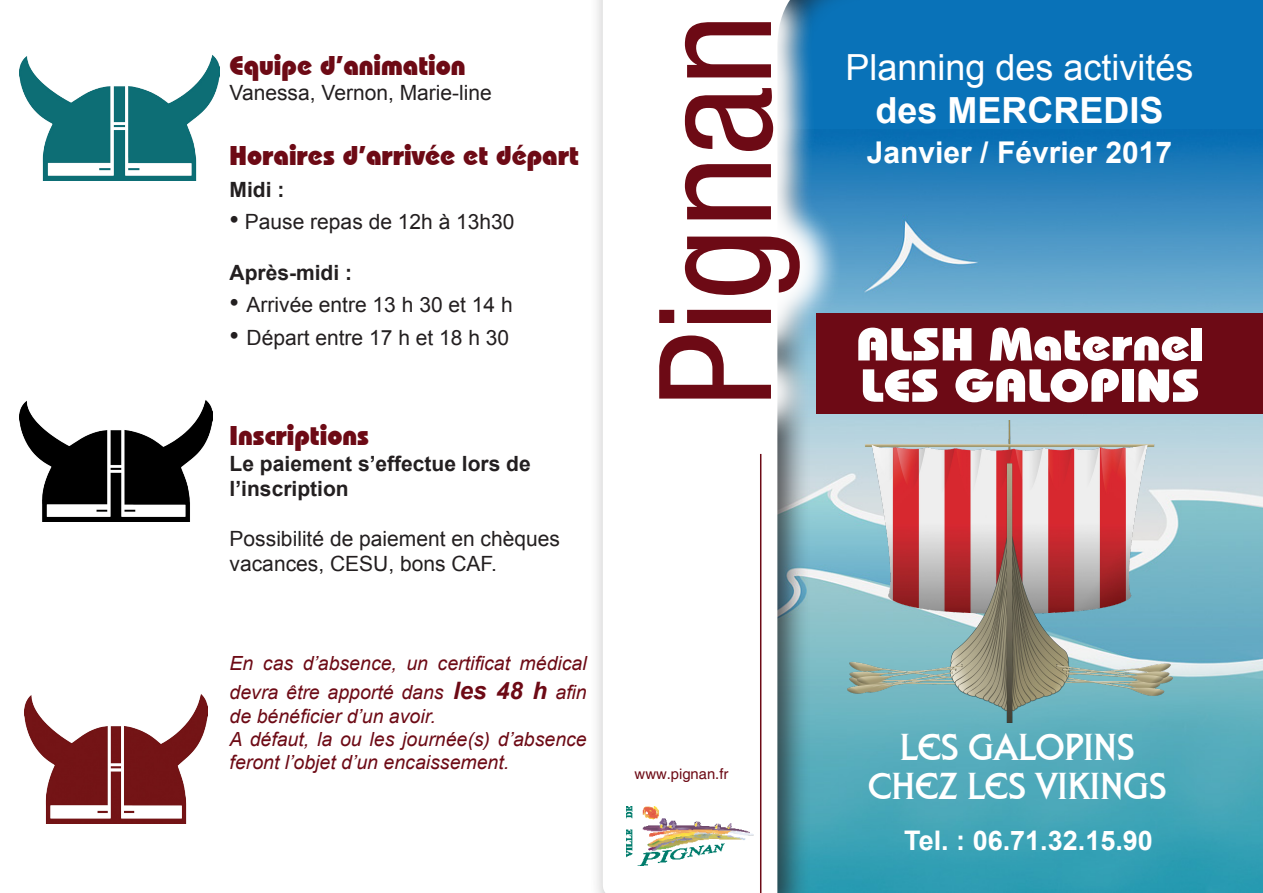
<style>
.page{position:relative;width:1263px;height:893px;background:#fff}
.page>*{position:absolute;margin:0;border:0;box-sizing:border-box;transform-origin:0 0}
.t1{font:800 46.35px/41.2px "Bauhaus IT Cby BT";color:#fff;scale:1.12 1}
.t2{font:39px/39px "Liberty D";color:#fff;text-align:center}
.t3{font:36px "Arial";color:#fff}
.t4{font:700 36px "Arial";color:#fff}
.t5{font:700 30px "Arial";color:#fff}
.t6{font:800 27px "Bauhaus IT Cby BT";color:#6d0a15}
.t7{font:700 27px "Arial";color:#fff}
.t8{font:21px/25.2px "Arial";color:#231f20}
.t9{font:700 21px/25.2px "Arial";color:#231f20}
.t10{font:italic 19.5px/23.4px "Arial";color:#6d0a15}
.t11{font:14.85px "Helvetica";color:#6d0a15}
.s1{font-size:27px}
.s2{font-weight:700;font-size:24px}
</style>
<div class="page">
<div style="left:765px;top:0;width:498px;height:140px;background:#0972b8"></div>
<img style="left:948px;top:140px;width:315px;height:753px">
<div style="left:590px;top:0;width:358px;height:893px;background:#231f20;opacity:.75"></div>
<svg style="left:603px;top:0;width:311px;height:893px"></svg>
<img style="left:626px;top:806px;width:128px;height:59px">
<hr style="left:760px;top:454px;width:1px;height:439px;background:#6d0a15">
<svg style="left:616px;top:0;width:226px;height:441px"></svg>
<svg style="left:659px;top:22px;width:141px;height:377px"></svg>
<div style="left:816px;top:313px;width:447px;height:101px;background:#6d0a15"></div>
<img style="left:848px;top:420px;width:325px;height:302px">
<img style="left:24px;top:694px;width:184px;height:129px">
<img style="left:20px;top:55px;width:199px;height:125px">
<img style="left:20px;top:400px;width:192px;height:121px">
<h3 class="t6" style="left:230px;top:49px;width:238px">Equipe d’animation</h3>
<p class="t8" style="left:230px;top:80px;width:264px">Vanessa, Vernon, Marie-line</p>
<h3 class="t6" style="left:230px;top:139px;width:351px">Horaires d’arrivée et départ</h3>
<p class="t9" style="left:230px;top:178px;width:56px">Midi :</p>
<p class="t8" style="left:230px;top:210px;width:286px"><span class="s1">•</span> Pause repas de 12h à 13h30</p>
<p class="t9" style="left:230px;top:260px;width:124px">Après-midi :</p>
<p class="t8" style="left:230px;top:292px;width:285px"><span class="s1">•</span> Arrivée entre 13 h 30 et 14 h</p>
<p class="t8" style="left:230px;top:325px;width:281px"><span class="s1">•</span> Départ entre 17 h et 18 h 30</p>
<h3 class="t6" style="left:230px;top:419px;width:141px">Inscriptions</h3>
<p class="t9" style="left:230px;top:451px;width:303px">Le paiement s’effectue lors de l’inscription</p>
<p class="t8" style="left:230px;top:526px;width:332px">Possibilité de paiement en chèques vacances, CESU, bons CAF.</p>
<p class="t10" style="left:230px;top:649px;width:359px;line-height:28.8px">En cas d’absence, un certificat médical devra être apporté dans <span class="s2">les 48 h</span> afin</p>
<p class="t10" style="left:230px;top:704px;width:359px">de bénéficier d’un avoir.<br>A défaut, la ou les journée(s) d’absence feront l’objet d’un encaissement.</p>
<p class="t11" style="left:635px;top:766px;width:95px">www.pignan.fr</p>
<h3 class="t3" style="left:845px;top:44px;width:350px">Planning des activités</h3>
<h3 class="t4" style="left:875px;top:87px;width:290px">des MERCREDIS</h3>
<h3 class="t5" style="left:867px;top:132px;width:307px">Janvier / Février 2017</h3>
<h1 class="t1" style="left:856px;top:324px;width:312px">ALSH Maternel<br>LES GALOPINS</h1>
<h2 class="t2" style="left:868px;top:728px;width:300px">LES GALOPINS<br>CHEZ LES VIKINGS</h2>
<h3 class="t7" style="left:904px;top:823px;width:250px">Tel. : 06.71.32.15.90</h3>
</div>
